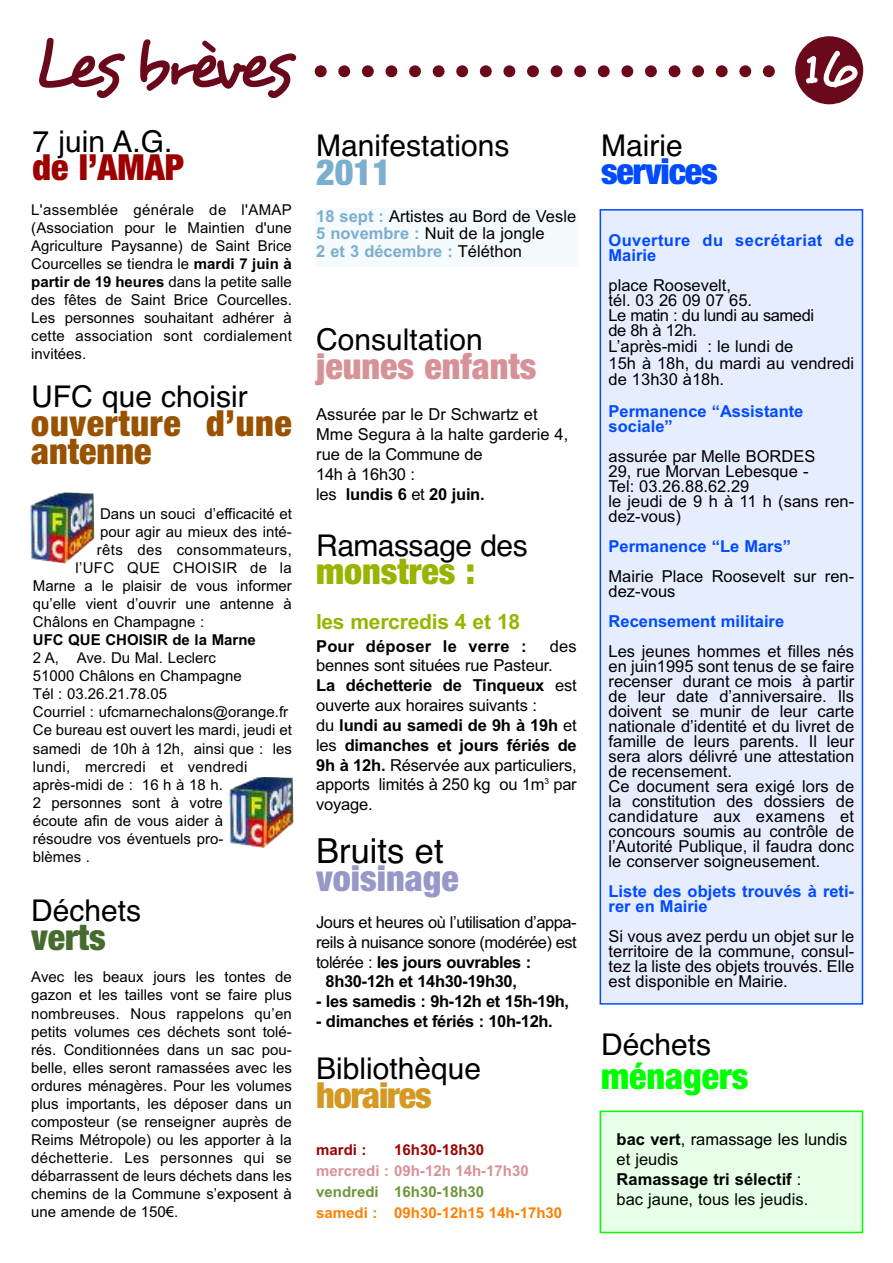
<style>
.page{position:relative;width:893px;height:1263px;background:#fff}
.page>*{position:absolute;margin:0;border:0;box-sizing:border-box;transform-origin:0 0}
.t1{font:72px "Desyrel";letter-spacing:-.09em;color:#6b091c}
.t2{font:54px "Desyrel";color:#fff}
.t3{font:900 condensed 36px/28.5px "Helvetica Neue";letter-spacing:.02em;color:#995200}
.t4{font:900 condensed 36px "Helvetica Neue";color:#d79298}
.t5{font:900 condensed 36px "Helvetica Neue";color:#99b300}
.t6{font:900 condensed 36px "Helvetica Neue";color:#9898c8}
.t7{font:900 condensed 36px "Helvetica Neue";color:#0f0}
.t8{font:900 condensed 36px "Helvetica Neue";color:#9e0000}
.t9{font:900 condensed 36px "Helvetica Neue";letter-spacing:-.03em;color:#d49925}
.t10{font:900 condensed 36px "Helvetica Neue";letter-spacing:-.03em;color:#004aff}
.t11{font:900 condensed 36px "Helvetica Neue";color:#476b2f}
.t12{font:900 condensed 36px "Helvetica Neue";color:#7caece}
.t13{font:34.5px "Helvetica";color:#000}
.t14{font:30px "Helvetica";color:#000}
.t15{font:700 21px "Arial";letter-spacing:-.01em;color:#99b300}
.t16{font:16.5px/15px "Arial";color:#000}
.t17{font:700 16.5px/15px "Arial";color:#004aff}
.t18{font:700 16.5px "Arial";letter-spacing:-.02em;color:#000}
.t19{font:16.5px "Arial";letter-spacing:-.03em;color:#000}
.t20{font:16.5px/15px "Arial";letter-spacing:-.025em;color:#000}
.t21{font:700 16.5px/15px "Arial";letter-spacing:.02em;color:#004aff}
.t22{font:700 16.5px "Arial";letter-spacing:.01em;color:#000}
.t23{font:15px/18px "Arial";color:#000;text-align:justify}
.t24{font:15px "Arial";letter-spacing:.02em;color:#000}
.t25{font:700 15px "Arial";color:#ff8000}
.t26{font:700 15px "Arial";color:#d79298}
.t27{font:700 15px "Arial";color:#000}
.t28{font:700 15px "Arial";color:#6f963a}
.t29{font:700 15px "Arial";color:#9e0000}
.s1{font-weight:700}
.s2{font-weight:700;color:#7caece}
.s3{font-weight:400}
</style>
<div class="page">
<div style="left:795px;top:36px;width:68px;height:68px;background:#6b091c;border-radius:50%"></div>
<div style="left:601px;top:211px;width:261px;height:792px;background:#e6edff"></div>
<div style="left:600px;top:209px;width:263px;height:796px;border:2px solid #004aff"></div>
<div style="left:601px;top:1112px;width:261px;height:120px;background:#e6ffe6"></div>
<div style="left:600px;top:1110px;width:263px;height:123px;border:2px solid #0f0"></div>
<svg style="left:315px;top:65px;width:437px;height:12px"></svg>
<svg style="left:763px;top:65px;width:12px;height:12px"></svg>
<div style="left:315px;top:209px;width:263px;height:58px;background:#f5fafc"></div>
<img style="left:31px;top:492px;width:63px;height:71px">
<img style="left:230px;top:777px;width:63px;height:71px">
<h1 class="t1" style="left:32px;top:19px;width:261px">Les brèves</h1>
<h3 class="t14" style="left:33px;top:124px;width:142px">7 juin A.G.</h3>
<h3 class="t8" style="left:33px;top:145px;width:153px">de l’AMAP</h3>
<p class="t23" style="left:31px;top:201px;width:262px">L'assemblée générale de l'AMAP (Association pour le Maintien d'une Agriculture Paysanne) de Saint Brice Courcelles se tiendra le <span class="s1">mardi 7 juin à partir de 19 heures</span> dans la petite salle des fêtes de Saint Brice Courcelles.<br>Les personnes souhaitant adhérer à cette association sont cordialement invitées.</p>
<h3 class="t14" style="left:31px;top:379px;width:218px">UFC que choisir</h3>
<h3 class="t3" style="left:31px;top:408px;width:262px">ouverture d’une antenne</h3>
<p class="t23" style="left:100px;top:505px;width:193px">Dans un souci d’efficacité et</p>
<p class="t23" style="left:100px;top:523px;width:193px">pour agir au mieux des inté-</p>
<p class="t24" style="left:97px;top:541px;width:196px">rêts des consommateurs,</p>
<p class="t24" style="left:76px;top:559px;width:218px">l’UFC QUE CHOISIR de la</p>
<p class="t23" style="left:33px;top:577px;width:261px">Marne a le plaisir de vous informer</p>
<p class="t23" style="left:33px;top:595px;width:261px">qu’elle vient d’ouvrir une antenne à</p>
<p class="t23" style="left:33px;top:613px;width:173px">Châlons en Champagne :</p>
<p class="t27" style="left:33px;top:631px;width:224px">UFC QUE CHOISIR de la Marne</p>
<p class="t23" style="left:33px;top:649px;width:260px;text-align:left">2 A, Ave. Du Mal. Leclerc<br>51000 Châlons en Champagne<br>Tél : 03.26.21.78.05<br>Courriel : ufcmarnechalons@orange.fr<br>Ce bureau est ouvert les mardi, jeudi et samedi de 10h à 12h, ainsi que : les lundi, mercredi et vendredi après-midi de : 16 h à 18 h.<br>2 personnes sont à votre<br>écoute afin de vous aider à<br>résoudre vos éventuels pro-<br>blèmes .</p>
<h3 class="t14" style="left:31px;top:893px;width:112px">Déchets</h3>
<h3 class="t11" style="left:31px;top:915px;width:76px">verts</h3>
<p class="t23" style="left:31px;top:968px;width:262px">Avec les beaux jours les tontes de gazon et les tailles vont se faire plus nombreuses. Nous rappelons qu’en petits volumes ces déchets sont tolé&shy;rés. Conditionnées dans un sac pou&shy;belle, elles seront ramassées avec les ordures ménagères. Pour les volumes plus importants, les déposer dans un composteur (se renseigner auprès de Reims Métropole) ou les apporter à la déchetterie. Les personnes qui se débarrassent de leurs déchets dans les chemins de la Commune s’exposent à une amende de 150€.</p>
<h3 class="t14" style="left:316px;top:128px;width:195px">Manifestations</h3>
<h3 class="t12" style="left:316px;top:150px;width:76px">2011</h3>
<p class="t16" style="left:316px;top:208px;width:262px;line-height:17.2px"><span class="s2">18 sept :</span> Artistes au Bord de Vesle<br><span class="s2">5 novembre :</span> Nuit de la jongle<br><span class="s2">2 et 3 décembre :</span> Téléthon</p>
<h3 class="t14" style="left:316px;top:322px;width:168px">Consultation</h3>
<h3 class="t4" style="left:316px;top:344px;width:222px">jeunes enfants</h3>
<p class="t16" style="left:316px;top:405px;width:254px;line-height:19.8px">Assurée par le Dr Schwartz et<br>Mme Segura à la halte garderie 4, rue de la Commune de<br>14h à 16h30 :<br>les <span class="s1">lundis 6</span> et <span class="s1">20 juin.</span></p>
<h3 class="t14" style="left:316px;top:528px;width:213px">Ramassage des</h3>
<h3 class="t5" style="left:316px;top:549px;width:161px">monstres :</h3>
<p class="t15" style="left:316px;top:609px;width:205px">les mercredis 4 et 18</p>
<p class="t22" style="left:316px;top:636px;width:212px">Pour déposer le verre :</p>
<p class="t16" style="left:316px;top:636px;width:262px;line-height:19.8px;text-indent:234px">des bennes sont situées rue Pasteur.<br><span class="s1">La déchetterie de Tinqueux</span> est ouverte aux horaires suivants :<br>du <span class="s1">lundi au samedi de 9h à 19h</span> et les <span class="s1">dimanches et jours fériés de<br>9h à 12h.</span> Réservée aux particuliers, apports limités à 250 kg ou 1m<sup>3</sup> par voyage.</p>
<h3 class="t13" style="left:316px;top:830px;width:129px">Bruits et</h3>
<h3 class="t6" style="left:316px;top:856px;width:144px">voisinage</h3>
<p class="t19" style="left:316px;top:913px;width:262px">Jours et heures où l’utilisation d’appa-</p>
<p class="t19" style="left:316px;top:932px;width:262px">reils à nuisance sonore (modérée) est</p>
<p class="t18" style="left:316px;top:952px;width:217px"><span class="s3">tolérée :</span> les jours ouvrables :</p>
<p class="t18" style="left:326px;top:972px;width:193px">8h30-12h et 14h30-19h30,</p>
<p class="t18" style="left:316px;top:992px;width:254px">- les samedis : 9h-12h et 15h-19h,</p>
<p class="t18" style="left:316px;top:1012px;width:238px">- dimanches et fériés : 10h-12h.</p>
<h3 class="t14" style="left:316px;top:1051px;width:167px">Bibliothèque</h3>
<h3 class="t9" style="left:316px;top:1073px;width:117px">horaires</h3>
<p class="t29" style="left:316px;top:1141px;width:52px">mardi :</p>
<p class="t29" style="left:394px;top:1141px;width:92px">16h30-18h30</p>
<p class="t26" style="left:316px;top:1162px;width:214px">mercredi : 09h-12h 14h-17h30</p>
<p class="t28" style="left:316px;top:1183px;width:170px">vendredi 16h30-18h30</p>
<p class="t25" style="left:316px;top:1204px;width:248px">samedi : 09h30-12h15 14h-17h30</p>
<h3 class="t14" style="left:601px;top:128px;width:83px">Mairie</h3>
<h3 class="t10" style="left:601px;top:149px;width:118px">services</h3>
<h2 class="t2" style="left:801px;top:34px;width:58px">16</h2>
<p class="t21" style="left:609px;top:232px;width:247px">Ouverture du secrétariat de<br>Mairie</p>
<p class="t20" style="left:609px;top:277px;width:207px">place Roosevelt,<br>tél. 03 26 09 07 65.<br>Le matin : du lundi au samedi de 8h à 12h.</p>
<p class="t16" style="left:609px;top:338px;width:247px;line-height:16.5px">L’après-midi : le lundi de<br>15h à 18h, du mardi au vendredi de 13h30 à18h.</p>
<p class="t17" style="left:609px;top:403px;width:196px">Permanence “Assistante sociale”</p>
<p class="t16" style="left:609px;top:448px;width:247px">assurée par Melle BORDES<br>29, rue Morvan Lebesque -<br>Tel: 03.26.88.62.29<br>le jeudi de 9 h à 11 h (sans ren&shy;dez-vous)</p>
<p class="t17" style="left:609px;top:538px;width:184px">Permanence “Le Mars”</p>
<p class="t16" style="left:609px;top:568px;width:247px">Mairie Place Roosevelt sur ren&shy;dez-vous</p>
<p class="t17" style="left:609px;top:613px;width:177px">Recensement militaire</p>
<p class="t16" style="left:609px;top:643px;width:247px">Les jeunes hommes et filles nés en juin1995 sont tenus de se faire recenser durant ce mois à partir de leur date d’anniversaire. Ils doivent se munir de leur carte nationale d’identité et du livret de famille de leurs parents. Il leur sera alors délivré une attestation de recensement.<br>Ce document sera exigé lors de la constitution des dossiers de candidature aux examens et concours soumis au contrôle de l’Autorité Publique, il faudra donc le conserver soigneusement.</p>
<p class="t17" style="left:609px;top:883px;width:247px">Liste des objets trouvés à reti&shy;rer en Mairie</p>
<p class="t16" style="left:609px;top:928px;width:247px;text-align:justify">Si vous avez perdu un objet sur le territoire de la commune, consul&shy;tez la liste des objets trouvés. Elle est disponible en Mairie.</p>
<h3 class="t14" style="left:601px;top:1027px;width:112px">Déchets</h3>
<h3 class="t7" style="left:601px;top:1054px;width:149px">ménagers</h3>
<p class="t16" style="left:617px;top:1129px;width:232px;line-height:19.8px"><span class="s1">bac vert</span>, ramassage les lundis et jeudis<br><span class="s1">Ramassage tri sélectif</span> :<br>bac jaune, tous les jeudis.</p>
</div>
